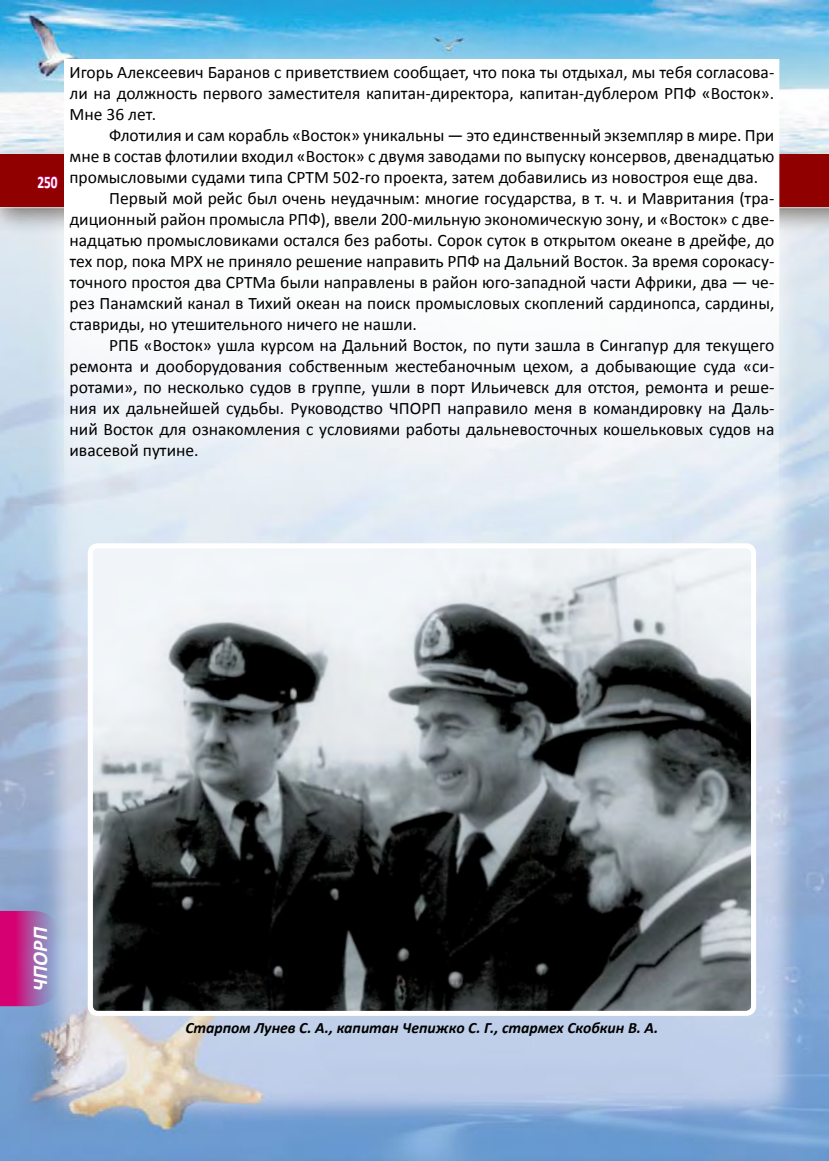
<style>
.page{position:relative;width:829px;height:1161px;background:#fff}
.page>*{position:absolute;margin:0;border:0;box-sizing:border-box;transform-origin:0 0}
.t1{font:italic 700 21px "Calibri";color:#fff}
.t2{font:17.5px/21px "Calibri";color:#000;text-align:justify}
.t3{font:700 17.5px "Calibri";color:#fff;scale:.76 1}
.t4{font:italic 700 15.75px "Calibri";color:#000}
</style>
<div class="page">
<img style="left:0;top:0;width:828px;height:1161px">
<div style="left:0;top:155px;width:828px;height:52px;background:#910000"></div>
<svg style="left:0;top:911px;width:60px;height:95px;background:#b44c9d"></svg>
<div style="left:64px;top:60px;width:715px;height:1041px;background:linear-gradient(to bottom,#fff,#b9c7e1)"></div>
<div style="left:64px;top:60px;width:715px;height:1041px;border:5px solid #fff"></div>
<img style="left:94px;top:549px;width:656px;height:461px">
<div style="left:88px;top:543px;width:668px;height:473px;border:5px solid #fff;border-radius:7px"></div>
<svg style="left:37px;top:176px;width:21px;height:13px"></svg>
<p class="t3" style="left:37px;top:171px;width:28px">250</p>
<p class="t2" style="left:69px;top:61px;width:706px">Игорь Алексеевич Баранов с приветствием сообщает, что пока ты отдыхал, мы тебя согласова&shy;ли на должность первого заместителя капитан-директора, капитан-дублером РПФ «Восток».<br>Мне 36 лет.</p>
<p class="t2" style="left:109px;top:124px;width:666px">Флотилия и сам корабль «Восток» уникальны — это единственный экземпляр в мире. При</p>
<p class="t2" style="left:69px;top:145px;width:706px">мне в состав флотилии входил «Восток» с двумя заводами по выпуску консервов, двенадцатью</p>
<p class="t2" style="left:69px;top:166px;width:690px">промысловыми судами типа СРТМ 502-го проекта, затем добавились из новостроя еще два.</p>
<p class="t2" style="left:109px;top:187px;width:666px">Первый мой рейс был очень неудачным: многие государства, в т. ч. и Мавритания (тра-</p>
<p class="t2" style="left:69px;top:208px;width:706px">диционный район промысла РПФ), ввели 200-мильную экономическую зону, и «Восток» с две-</p>
<p class="t2" style="left:69px;top:229px;width:706px">надцатью промысловиками остался без работы. Сорок суток в открытом океане в дрейфе, до</p>
<p class="t2" style="left:69px;top:250px;width:706px">тех пор, пока МРХ не приняло решение направить РПФ на Дальний Восток. За время сорокасу-</p>
<p class="t2" style="left:69px;top:271px;width:706px">точного простоя два СРТМа были направлены в район юго-западной части Африки, два — че-</p>
<p class="t2" style="left:69px;top:292px;width:706px">рез Панамский канал в Тихий океан на поиск промысловых скоплений сардинопса, сардины,</p>
<p class="t2" style="left:69px;top:313px;width:349px">ставриды, но утешительного ничего не нашли.</p>
<p class="t2" style="left:109px;top:334px;width:666px">РПБ «Восток» ушла курсом на Дальний Восток, по пути зашла в Сингапур для текущего</p>
<p class="t2" style="left:69px;top:355px;width:706px">ремонта и дооборудования собственным жестебаночным цехом, а добывающие суда «си-</p>
<p class="t2" style="left:69px;top:376px;width:706px">ротами», по несколько судов в группе, ушли в порт Ильичевск для отстоя, ремонта и реше-</p>
<p class="t2" style="left:69px;top:397px;width:706px">ния их дальнейшей судьбы. Руководство ЧПОРП направило меня в командировку на Даль-</p>
<p class="t2" style="left:69px;top:418px;width:706px">ний Восток для ознакомления с условиями работы дальневосточных кошельковых судов на</p>
<p class="t2" style="left:69px;top:439px;width:131px">ивасевой путине.</p>
<p class="t1" style="left:27px;top:991px;width:65px;rotate:-90deg">ЧПОРП</p>
<p class="t4" style="left:185px;top:1017px;width:474px">Старпом Лунев С. А., капитан Чепижко С. Г., стармех Скобкин В. А.</p>
</div>
